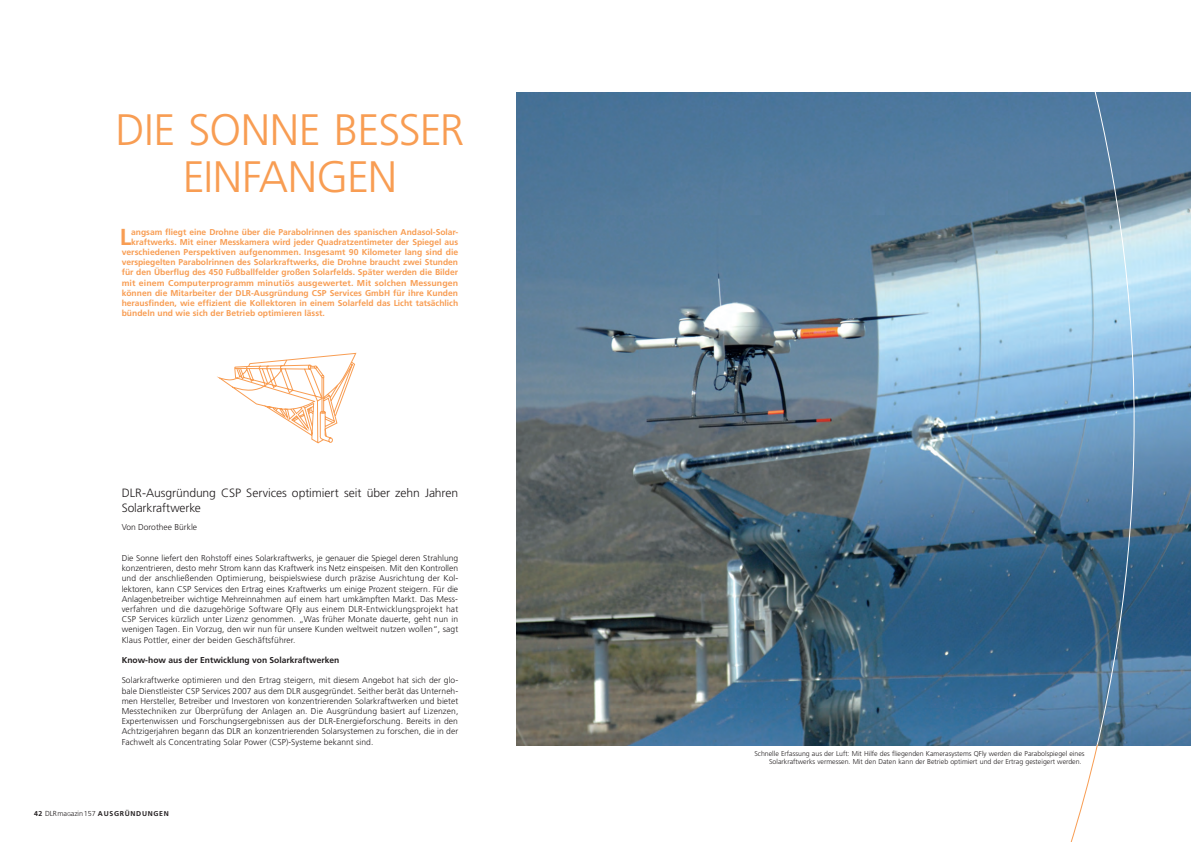
<style>
.page{position:relative;width:1191px;height:842px;background:#fff}
.page>*{position:absolute;margin:0;border:0;box-sizing:border-box;transform-origin:0 0}
.Head_-_Gross{font:300 44px/46.5px "Frutiger LT Std";letter-spacing:-.02em;color:#f89d53;text-align:center}
.Intro_Einleser_mit_V{font:700 23.1px "Frutiger LT Std";color:#f89d53}
.Subline{font:300 12px/15px "Frutiger LT Std";letter-spacing:-.01em;color:#231f20}
.Fließtext__Blocksatz{font:300 8.5px/10.2px "Frutiger LT Std";letter-spacing:.005em;color:#231f20;text-align:justify}
.Intro_Einleser_mit_V-2{font:700 8.5px "Frutiger LT Std";color:#f89d53}
.Intro_Einleser_mit_V-3{font:700 8.5px "Frutiger LT Std";color:#f89d53;scale:1.04 1}
.Subhead_Fließtext{font:700 8.5px "Frutiger LT Std";color:#231f20}
.Autor_Artikelanfang{font:300 8.5px "Frutiger LT Std";color:#231f20}
.BU{font:300 7px/8.4px "Frutiger LT Std";color:#231f20}
.t1{font:700 7px "Frutiger LT Std";letter-spacing:.1em;color:#231f20}
.s1{font-weight:300;font-size:7.3px}
.s2{font-weight:300;font-size:5.6px}
.s3{font-weight:300;font-size:7.2px}
</style>
<div class="page">
<img style="left:516px;top:92px;width:550px;height:654px">
<svg style="left:1066px;top:92px;width:125px;height:654px;background:#668eae"></svg>
<svg style="left:1066px;top:743px;width:32px;height:99px"></svg>
<svg style="left:219px;top:353px;width:137px;height:91px"></svg>
<p class="Head_-_Gross" style="left:115px;top:107px;width:350px">DIE SONNE BESSER<br>EINFANGEN</p>
<p class="Intro_Einleser_mit_V" style="left:120px;top:223px;width:13px">L</p>
<p class="Intro_Einleser_mit_V-2" style="left:131px;top:227px;width:328px">angsam fliegt eine Drohne über die Parabolrinnen des spanischen Andasol-Solar-</p>
<p class="Intro_Einleser_mit_V-2" style="left:131px;top:237px;width:328px">kraftwerks. Mit einer Messkamera wird jeder Quadratzentimeter der Spiegel aus</p>
<p class="Intro_Einleser_mit_V-2" style="left:122px;top:247px;width:338px">verschiedenen Perspektiven aufgenommen. Insgesamt 90 Kilometer lang sind die</p>
<p class="Intro_Einleser_mit_V-2" style="left:122px;top:257px;width:338px">verspiegelten Parabolrinnen des Solarkraftwerks, die Drohne braucht zwei Stunden</p>
<p class="Intro_Einleser_mit_V-2" style="left:122px;top:267px;width:338px">für den Überflug des 450 Fußballfelder großen Solarfelds. Später werden die Bilder</p>
<p class="Intro_Einleser_mit_V-3" style="left:122px;top:278px;width:325px">mit einem Computerprogramm minutiös ausgewertet. Mit solchen Messungen</p>
<p class="Intro_Einleser_mit_V-2" style="left:122px;top:288px;width:338px">können die Mitarbeiter der DLR-Ausgründung CSP Services GmbH für ihre Kunden</p>
<p class="Intro_Einleser_mit_V-2" style="left:122px;top:298px;width:338px">herausfinden, wie effizient die Kollektoren in einem Solarfeld das Licht tatsächlich</p>
<p class="Intro_Einleser_mit_V-2" style="left:122px;top:308px;width:205px">bündeln und wie sich der Betrieb optimieren lässt.</p>
<p class="Subline" style="left:122px;top:486px;width:338px">DLR-Ausgründung CSP Services optimiert seit über zehn Jahren<br>Solarkraftwerke</p>
<p class="Autor_Artikelanfang" style="left:122px;top:523px;width:77px">Von Dorothee Bürkle</p>
<p class="Fließtext__Blocksatz" style="left:122px;top:553px;width:338px">Die Sonne liefert den Rohstoff eines Solarkraftwerks, je genauer die Spiegel deren Strahlung konzentrieren, desto mehr Strom kann das Kraftwerk ins Netz einspeisen. Mit den Kontrollen und der anschließenden Optimierung, beispielswiese durch präzise Ausrichtung der Kol&shy;lektoren, kann CSP Services den Ertrag eines Kraftwerks um einige Prozent steigern. Für die Anlagenbetreiber wichtige Mehreinnahmen auf einem hart umkämpften Markt. Das Mess&shy;verfahren und die dazugehörige Software QFly aus einem DLR-Entwicklungsprojekt hat CSP Services kürzlich unter Lizenz genommen. „Was früher Monate dauerte, geht nun in wenigen Tagen. Ein Vorzug, den wir nun für unsere Kunden weltweit nutzen wollen“, sagt Klaus Pottler, einer der beiden Geschäftsführer.</p>
<p class="Subhead_Fließtext" style="left:122px;top:655px;width:219px">Know-how aus der Entwicklung von Solarkraftwerken</p>
<p class="Fließtext__Blocksatz" style="left:122px;top:675px;width:338px">Solarkraftwerke optimieren und den Ertrag steigern, mit diesem Angebot hat sich der glo&shy;bale Dienstleister CSP Services 2007 aus dem DLR ausgegründet. Seither berät das Unterneh&shy;men Hersteller, Betreiber und Investoren von konzentrierenden Solarkraftwerken und bietet Messtechniken zur Überprüfung der Anlagen an. Die Ausgründung basiert auf Lizenzen, Expertenwissen und Forschungsergebnissen aus der DLR-Energieforschung. Bereits in den Achtzigerjahren begann das DLR an konzentrierenden Solarsystemen zu forschen, die in der Fachwelt als Concentrating Solar Power (CSP)-Systeme bekannt sind.</p>
<p class="t1" style="left:34px;top:809px;width:136px">42 <span class="s1">DLRma</span><span class="s2">G</span><span class="s1">azin</span><span class="s3">157</span> AUSGRÜNDUNGEN</p>
<p class="BU" style="left:769px;top:749px;width:317px;text-indent:-15px">Schnelle Erfassung aus der Luft: Mit Hilfe des fliegenden Kamerasystems QFly werden die Parabolspiegel eines<br>Solarkraftwerks vermessen. Mit den Daten kann der Betrieb optimiert und der Ertrag gesteigert werden.</p>
</div>
